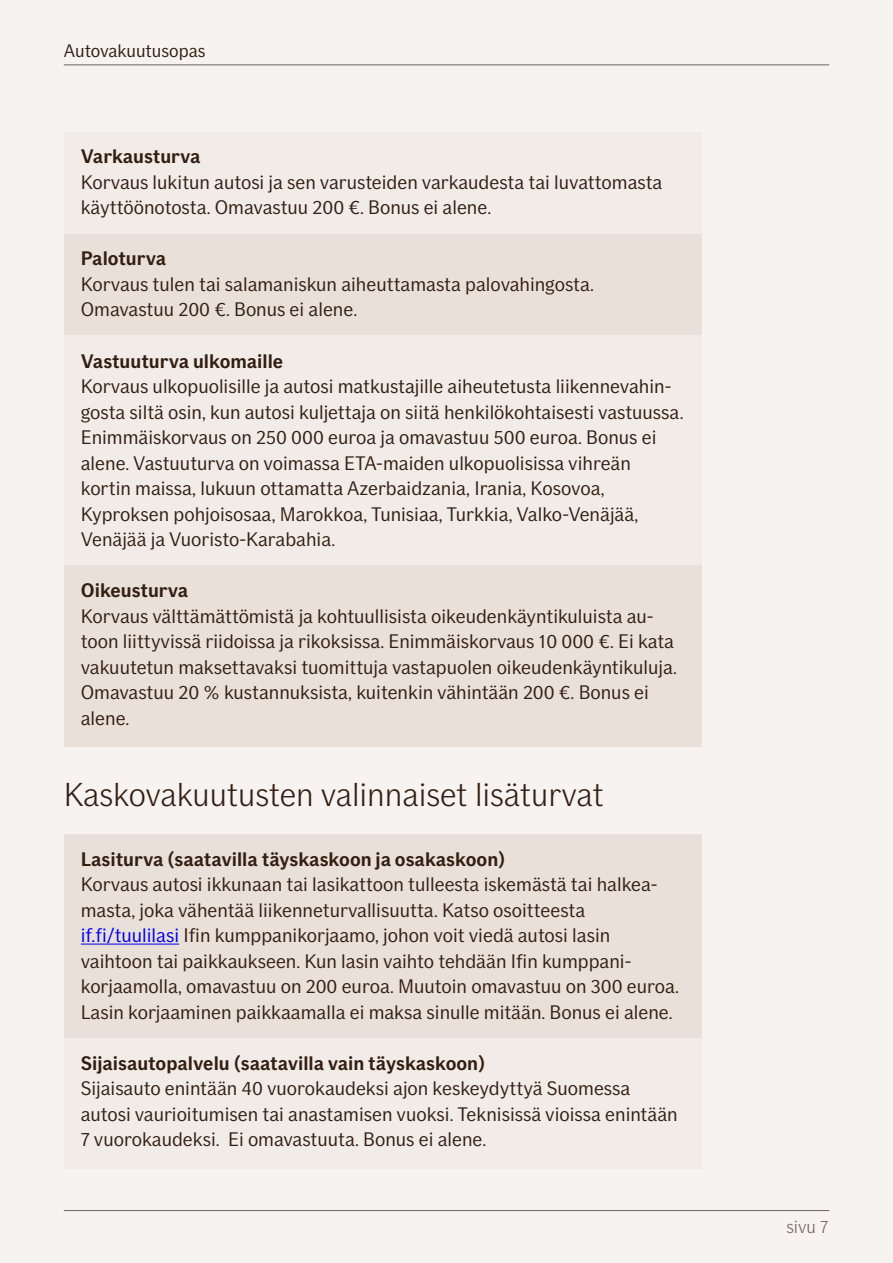
<style>
.page{position:relative;width:893px;height:1263px;background:#f6f3f0}
.page>*{position:absolute;margin:0;border:0;box-sizing:border-box;transform-origin:0 0}
.t1{font:300 33px "If Sans";color:#331e11}
.t2{font:19.5px/25.5px "If Sans";color:#331e11}
.t3{font:700 19.5px "If Sans";color:#331e11}
.t4{font:18px "If Sans";color:#331e11}
.t5{font:300 18px "If Sans";color:#6e625e}
.s1{color:#00e}
</style>
<div class="page">
<hr style="left:64px;top:64px;width:765px;height:1px;background:#6e625e">
<hr style="left:64px;top:1210px;width:765px;height:1px;background:#6e625e">
<div style="left:64px;top:132px;width:638px;height:104px;background:#f1ece8"></div>
<div style="left:64px;top:234px;width:638px;height:104px;background:#e8e0d9"></div>
<div style="left:64px;top:336px;width:638px;height:232px;background:#f1ece8"></div>
<div style="left:64px;top:565px;width:638px;height:181px;background:#e8e0d9"></div>
<div style="left:64px;top:834px;width:638px;height:206px;background:#e8e0d9"></div>
<hr style="left:81px;top:943px;width:98px;height:1px;background:#00e">
<div style="left:64px;top:1038px;width:638px;height:130px;background:#f1ece8"></div>
<p class="t4" style="left:64px;top:40px;width:143px">Autovakuutusopas</p>
<p class="t3" style="left:81px;top:145px;width:121px">Varkausturva</p>
<p class="t2" style="left:81px;top:169px;width:583px">Korvaus lukitun autosi ja sen varusteiden varkaudesta tai luvattomasta käyttöönotosta. Omavastuu 200 €. Bonus ei alene.</p>
<p class="t3" style="left:81px;top:247px;width:87px">Paloturva</p>
<p class="t2" style="left:81px;top:271px;width:515px">Korvaus tulen tai salamaniskun aiheuttamasta palovahingosta.<br>Omavastuu 200 €. Bonus ei alene.</p>
<p class="t3" style="left:81px;top:349px;width:204px">Vastuuturva ulkomaille</p>
<p class="t2" style="left:81px;top:373px;width:604px">Korvaus ulkopuolisille ja autosi matkustajille aiheutetusta liikennevahin&shy;gosta siltä osin, kun autosi kuljettaja on siitä henkilökohtaisesti vastuussa.<br>Enimmäiskorvaus on 250 000 euroa ja omavastuu 500 euroa. Bonus ei alene. Vastuuturva on voimassa ETA-maiden ulkopuolisissa vihreän kortin maissa, lukuun ottamatta Azerbaidzania, Irania, Kosovoa, Kyproksen pohjoisosaa, Marokkoa, Tunisiaa, Turkkia, Valko-Venäjää, Venäjää ja Vuoristo-Karabahia.</p>
<p class="t3" style="left:81px;top:579px;width:109px">Oikeusturva</p>
<p class="t2" style="left:81px;top:603px;width:598px">Korvaus välttämättömistä ja kohtuullisista oikeudenkäyntikuluista au&shy;toon liittyvissä riidoissa ja rikoksissa. Enimmäiskorvaus 10 000 €. Ei kata vakuutetun maksettavaksi tuomittuja vastapuolen oikeudenkäyntikuluja.<br>Omavastuu 20 % kustannuksista, kuitenkin vähintään 200 €. Bonus ei alene.</p>
<h1 class="t1" style="left:64px;top:776px;width:541px">Kaskovakuutusten valinnaiset lisäturvat</h1>
<p class="t3" style="left:81px;top:847px;width:426px">Lasiturva (saatavilla täyskaskoon ja osakaskoon)</p>
<p class="t2" style="left:81px;top:872px;width:600px">Korvaus autosi ikkunaan tai lasikattoon tulleesta iskemästä tai halkea&shy;masta, joka vähentää liikenneturvallisuutta. Katso osoitteesta <span class="s1">if.fi/tuulilasi</span> Ifin kumppanikorjaamo, johon voit viedä autosi lasin vaihtoon tai paikkaukseen. Kun lasin vaihto tehdään Ifin kumppani&shy;korjaamolla, omavastuu on 200 euroa. Muutoin omavastuu on 300 euroa.<br>Lasin korjaaminen paikkaamalla ei maksa sinulle mitään. Bonus ei alene.</p>
<p class="t3" style="left:81px;top:1051px;width:406px">Sijaisautopalvelu (saatavilla vain täyskaskoon)</p>
<p class="t2" style="left:81px;top:1076px;width:598px">Sijaisauto enintään 40 vuorokaudeksi ajon keskeydyttyä Suomessa autosi vaurioitumisen tai anastamisen vuoksi. Teknisissä vioissa enintään<br>7 vuorokaudeksi. Ei omavastuuta. Bonus ei alene.</p>
<p class="t5" style="left:786px;top:1217px;width:44px">sivu 7</p>
</div>
